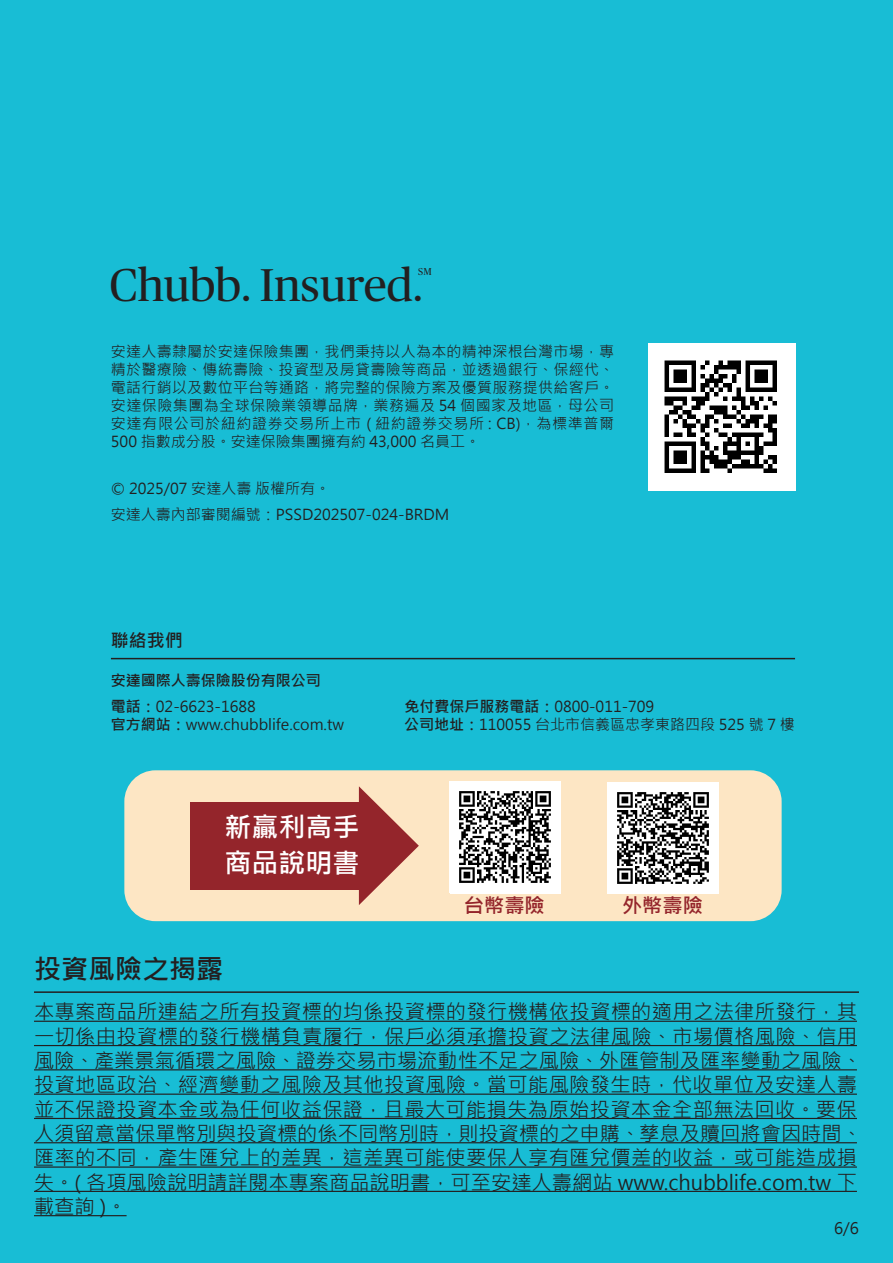
<style>
.page{position:relative;width:893px;height:1263px;background:#18bdd5}
.page>*{position:absolute;margin:0;border:0;box-sizing:border-box;transform-origin:0 0}
.t1{font:45.9px "Chubb Publico";color:#231f20}
.t2{font:700 27px "Microsoft Jheng Hei";color:#fff}
.t3{font:700 27px "Microsoft Jheng Hei";color:#231f20}
.t4{font:20.25px/24.3px "Microsoft Jheng Hei";letter-spacing:.015em;color:#231f20}
.t5{font:700 20.25px "Microsoft Jheng Hei";color:#94252b}
.t6{font:700 18px "Microsoft Jheng Hei";color:#231f20}
.t7{font:15.75px "Microsoft Jheng Hei";color:#231f20}
.t8{font:15px/18px "Microsoft Jheng Hei";color:#231f20;text-align:justify}
.t9{font:700 15px "Microsoft Jheng Hei";color:#231f20}
.t10{font:10.05px "Chubb Publico";color:#231f20}
.s1{font-weight:700}
</style>
<div class="page">
<hr style="left:111px;top:658px;width:684px;height:1px;background:#231f20">
<img style="left:648px;top:343px;width:147px;height:147px">
<hr style="left:34px;top:991px;width:825px;height:2px;background:#231f20">
<hr style="left:34px;top:1021px;width:823px;height:1px;background:#231f20">
<hr style="left:34px;top:1045px;width:823px;height:1px;background:#231f20">
<hr style="left:34px;top:1069px;width:823px;height:1px;background:#231f20">
<hr style="left:34px;top:1093px;width:823px;height:2px;background:#231f20">
<hr style="left:34px;top:1118px;width:823px;height:1px;background:#231f20">
<hr style="left:34px;top:1142px;width:823px;height:1px;background:#231f20">
<hr style="left:34px;top:1166px;width:823px;height:2px;background:#231f20">
<hr style="left:34px;top:1191px;width:823px;height:1px;background:#231f20">
<hr style="left:34px;top:1215px;width:93px;height:1px;background:#231f20">
<div style="left:124px;top:770px;width:658px;height:151px;background:#fde6c4;border-radius:31px"></div>
<img style="left:449px;top:782px;width:111px;height:111px">
<img style="left:608px;top:782px;width:111px;height:111px">
<div style="left:190px;top:802px;width:175px;height:88px;background:#94252b"></div>
<svg style="left:359px;top:786px;width:60px;height:119px"></svg>
<h1 class="t1" style="left:109px;top:253px;width:315px">Chubb. Insured.</h1>
<p class="t10" style="left:418px;top:264px;width:15px">SM</p>
<p class="t8" style="left:111px;top:342px;width:505px">安達人壽隸屬於安達保險集團，我們秉持以人為本的精神深根台灣市場，專精於醫療險、傳統壽險、投資型及房貸壽險等商品，並透過銀行、保經代、電話行銷以及數位平台等通路，將完整的保險方案及優質服務提供給客戶。安達保險集團為全球保險業領導品牌，業務遍及 54 個國家及地區，母公司安達有限公司於紐約證券交易所上市 ( 紐約證券交易所 : CB)，為標準普爾500 指數成分股。安達保險集團擁有約 43,000 名員工。</p>
<p class="t8" style="left:111px;top:479px;width:221px">© 2025/07 安達人壽版權所有。</p>
<p class="t8" style="left:111px;top:506px;width:340px">安達人壽內部審閱編號：PSSD202507-024-BRDM</p>
<p class="t6" style="left:111px;top:629px;width:73px">聯絡我們</p>
<p class="t9" style="left:111px;top:671px;width:211px">安達國際人壽保險股份有限公司</p>
<p class="t8" style="left:111px;top:697px;width:146px"><span class="s1">電話：</span>02-6623-1688</p>
<p class="t8" style="left:404px;top:697px;width:251px"><span class="s1">免付費保戶服務電話：</span>0800-011-709</p>
<p class="t8" style="left:111px;top:715px;width:235px"><span class="s1">官方網站：</span>www.chubblife.com.tw</p>
<p class="t8" style="left:404px;top:715px;width:392px"><span class="s1">公司地址：</span>110055 台北市信義區忠孝東路四段 525 號 7 樓</p>
<p class="t2" style="left:224px;top:810px;width:137px">新贏利高手</p>
<p class="t2" style="left:224px;top:846px;width:137px">商品說明書</p>
<p class="t5" style="left:464px;top:893px;width:83px">台幣壽險</p>
<p class="t5" style="left:622px;top:893px;width:83px">外幣壽險</p>
<p class="t3" style="left:34px;top:952px;width:190px">投資風險之揭露</p>
<p class="t4" style="left:34px;top:1000px;width:829px">本專案商品所連結之所有投資標的均係投資標的發行機構依投資標的適用之法律所發行，其一切係由投資標的發行機構負責履行，保戶必須承擔投資之法律風險、市場價格風險、信用風險、產業景氣循環之風險、證券交易市場流動性不足之風險、外匯管制及匯率變動之風險、投資地區政治、經濟變動之風險及其他投資風險。當可能風險發生時，代收單位及安達人壽並不保證投資本金或為任何收益保證，且最大可能損失為原始投資本金全部無法回收。要保人須留意當保單幣別與投資標的係不同幣別時，則投資標的之申購、孳息及贖回將會因時間、匯率的不同，產生匯兌上的差異，這差異可能使要保人享有匯兌價差的收益，或可能造成損失。( 各項風險說明請詳閱本專案商品說明書，可至安達人壽網站 www.chubblife.com.tw 下載查詢 )。</p>
<p class="t7" style="left:834px;top:1219px;width:26px">6/6</p>
</div>
